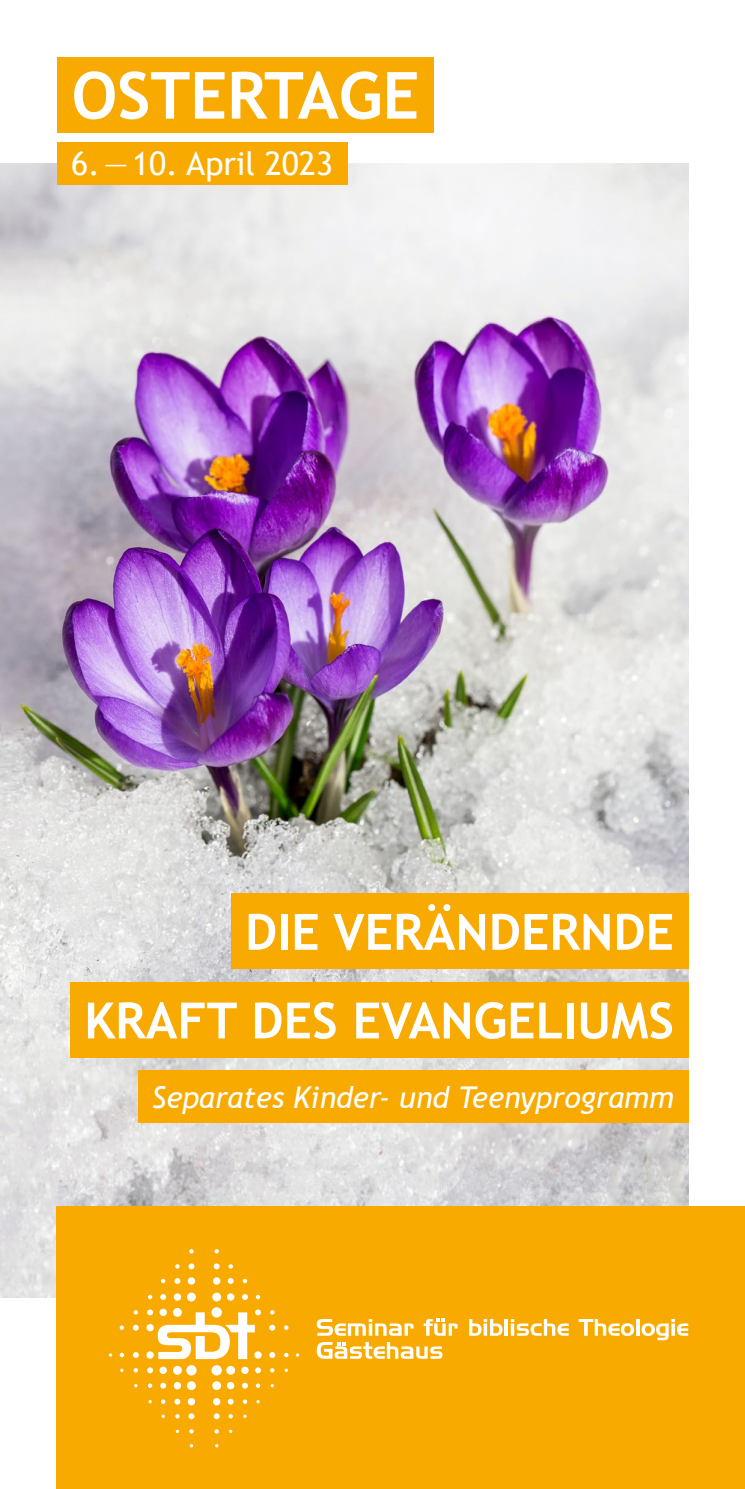
<style>
.page{position:relative;width:745px;height:1489px;background:#fff}
.page>*{position:absolute;margin:0;border:0;box-sizing:border-box;transform-origin:0 0}
.t1{font:700 65px "Trebuchet MS";color:#fff}
.t2{font:700 50px/88.5px "Trebuchet MS";color:#fff;text-align:right}
.t3{font:32.5px "Trebuchet MS";color:#fff}
.t4{font:italic 30px "Trebuchet MS";color:#fff}
</style>
<div class="page">
<img style="left:0;top:163px;width:687px;height:1134px">
<div style="left:231px;top:893px;width:456px;height:76px;background:#f8aa00"></div>
<div style="left:70px;top:981px;width:617px;height:76px;background:#f8aa00"></div>
<div style="left:138px;top:1070px;width:549px;height:53px;background:#f8aa00"></div>
<div style="left:57px;top:1206px;width:687px;height:282px;background:#f8aa00"></div>
<svg style="left:316px;top:1342px;width:126px;height:16px"></svg>
<div style="left:173px;top:1365px;width:9px;height:9px;background:#fff;border-radius:50%"></div>
<div style="left:186px;top:1364px;width:10px;height:11px;background:#fff;border-radius:50%"></div>
<svg style="left:211px;top:1364px;width:11px;height:11px"></svg>
<svg style="left:211px;top:1307px;width:11px;height:10px"></svg>
<div style="left:159px;top:1366px;width:8px;height:7px;background:#fff;border-radius:50%"></div>
<div style="left:174px;top:1381px;width:7px;height:8px;background:#fff;border-radius:50%"></div>
<svg style="left:133px;top:1352px;width:6px;height:5px"></svg>
<svg style="left:147px;top:1367px;width:6px;height:6px"></svg>
<svg style="left:160px;top:1382px;width:6px;height:6px"></svg>
<svg style="left:174px;top:1398px;width:6px;height:6px"></svg>
<svg style="left:120px;top:1352px;width:4px;height:4px"></svg>
<svg style="left:148px;top:1400px;width:4px;height:3px"></svg>
<svg style="left:133px;top:1368px;width:5px;height:4px"></svg>
<svg style="left:148px;top:1383px;width:4px;height:4px"></svg>
<svg style="left:161px;top:1399px;width:4px;height:4px"></svg>
<svg style="left:175px;top:1414px;width:4px;height:4px"></svg>
<svg style="left:187px;top:1380px;width:9px;height:9px"></svg>
<div style="left:188px;top:1397px;width:7px;height:8px;background:#fff;border-radius:50%"></div>
<svg style="left:188px;top:1413px;width:6px;height:5px"></svg>
<svg style="left:189px;top:1429px;width:4px;height:4px"></svg>
<div style="left:226px;top:1365px;width:9px;height:9px;background:#fff;border-radius:50%"></div>
<div style="left:241px;top:1366px;width:7px;height:7px;background:#fff;border-radius:50%"></div>
<div style="left:227px;top:1381px;width:7px;height:8px;background:#fff;border-radius:50%"></div>
<svg style="left:269px;top:1352px;width:6px;height:5px"></svg>
<svg style="left:255px;top:1367px;width:6px;height:6px"></svg>
<svg style="left:242px;top:1382px;width:6px;height:6px"></svg>
<svg style="left:227px;top:1398px;width:6px;height:6px"></svg>
<svg style="left:284px;top:1352px;width:4px;height:4px"></svg>
<svg style="left:270px;top:1368px;width:4px;height:4px"></svg>
<svg style="left:256px;top:1383px;width:4px;height:4px"></svg>
<svg style="left:242px;top:1399px;width:5px;height:4px"></svg>
<svg style="left:228px;top:1414px;width:5px;height:4px"></svg>
<svg style="left:212px;top:1380px;width:9px;height:9px"></svg>
<div style="left:213px;top:1397px;width:7px;height:8px;background:#fff;border-radius:50%"></div>
<svg style="left:213px;top:1413px;width:6px;height:5px"></svg>
<svg style="left:214px;top:1429px;width:5px;height:4px"></svg>
<div style="left:227px;top:1293px;width:7px;height:7px;background:#fff;border-radius:50%"></div>
<svg style="left:269px;top:1324px;width:6px;height:6px"></svg>
<svg style="left:242px;top:1294px;width:6px;height:5px"></svg>
<svg style="left:227px;top:1278px;width:6px;height:5px"></svg>
<svg style="left:284px;top:1325px;width:4px;height:4px"></svg>
<svg style="left:270px;top:1310px;width:4px;height:4px"></svg>
<svg style="left:256px;top:1294px;width:4px;height:5px"></svg>
<svg style="left:242px;top:1278px;width:5px;height:5px"></svg>
<svg style="left:228px;top:1264px;width:5px;height:4px"></svg>
<div style="left:212px;top:1292px;width:9px;height:9px;background:#fff;border-radius:50%"></div>
<div style="left:213px;top:1277px;width:7px;height:7px;background:#fff;border-radius:50%"></div>
<svg style="left:213px;top:1263px;width:6px;height:6px"></svg>
<svg style="left:214px;top:1249px;width:5px;height:4px"></svg>
<div style="left:174px;top:1293px;width:7px;height:7px;background:#fff;border-radius:50%"></div>
<svg style="left:133px;top:1324px;width:6px;height:6px"></svg>
<svg style="left:147px;top:1309px;width:114px;height:49px"></svg>
<svg style="left:160px;top:1294px;width:6px;height:5px"></svg>
<svg style="left:174px;top:1278px;width:6px;height:5px"></svg>
<svg style="left:120px;top:1325px;width:4px;height:4px"></svg>
<svg style="left:133px;top:1310px;width:5px;height:4px"></svg>
<svg style="left:148px;top:1294px;width:4px;height:5px"></svg>
<svg style="left:161px;top:1278px;width:4px;height:5px"></svg>
<svg style="left:175px;top:1264px;width:4px;height:4px"></svg>
<div style="left:187px;top:1292px;width:9px;height:9px;background:#fff;border-radius:50%"></div>
<div style="left:188px;top:1277px;width:7px;height:7px;background:#fff;border-radius:50%"></div>
<svg style="left:188px;top:1263px;width:6px;height:6px"></svg>
<svg style="left:189px;top:1249px;width:4px;height:4px"></svg>
<svg style="left:316px;top:1319px;width:97px;height:16px"></svg>
<svg style="left:469px;top:1319px;width:33px;height:16px"></svg>
<hr style="left:504px;top:1318px;width:3px;height:17px;background:#fff">
<svg style="left:510px;top:1319px;width:58px;height:16px"></svg>
<svg style="left:578px;top:1319px;width:55px;height:16px"></svg>
<svg style="left:636px;top:1319px;width:3px;height:16px"></svg>
<svg style="left:641px;top:1319px;width:46px;height:20px"></svg>
<svg style="left:423px;top:1318px;width:34px;height:17px"></svg>
<div style="left:57px;top:142px;width:290px;height:42px;background:#f8aa00"></div>
<div style="left:57px;top:57px;width:376px;height:76px;background:#f8aa00"></div>
<h1 class="t1" style="left:72px;top:55px;width:349px">OSTERTAGE</h1>
<p class="t3" style="left:71px;top:144px;width:263px">6.—10. April 2023</p>
<p class="t2" style="left:84px;top:887px;width:591px">DIE VERÄNDERNDE<br>KRAFT DES EVANGELIUMS</p>
<p class="t4" style="left:152px;top:1079px;width:523px">Separates Kinder- und Teenyprogramm</p>
</div>
